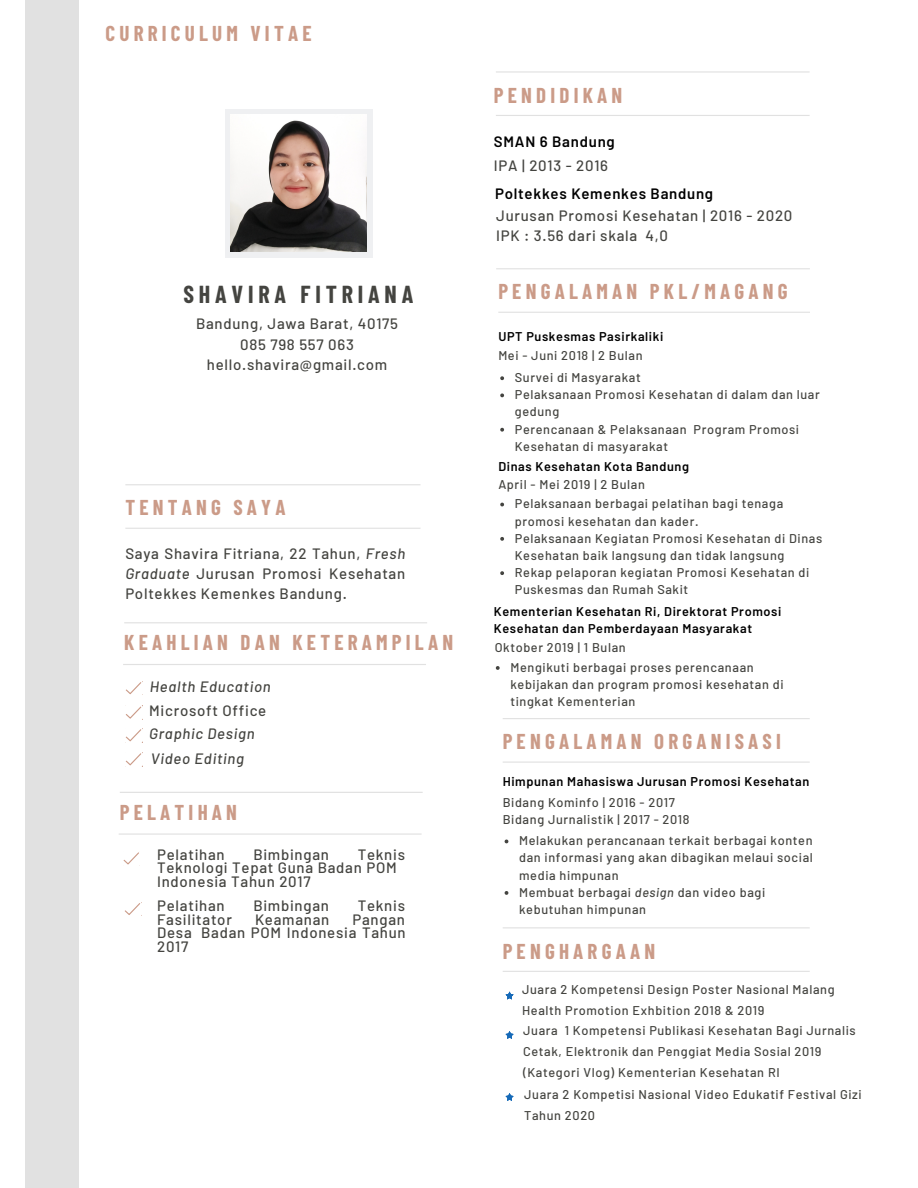
<style>
.page{position:relative;width:918px;height:1188px;background:#fff}
.page>*{position:absolute;margin:0;border:0;box-sizing:border-box;transform-origin:0 0}
.t1{font:700 24px "Barlow Condensed";letter-spacing:.2em;color:#444440}
.t2{font:700 21px "Barlow Condensed";letter-spacing:.2em;color:#cb9b88}
.t3{font:500 15px/20.2px "Barlow";letter-spacing:.05em;color:#444440;text-align:justify}
.t4{font:italic 500 15px/25.7px "Barlow";letter-spacing:.05em;color:#444440}
.t5{font:600 15px "Barlow";letter-spacing:.05em;color:#000}
.t6{font:500 12.75px/17.1px "Barlow";letter-spacing:.05em;color:#444440}
.t7{font:600 12.75px/17.1px "Barlow";letter-spacing:.05em;color:#000}
.s1{font-style:italic}
</style>
<div class="page">
<div style="left:225px;top:109px;width:147px;height:148px;background:#eff0f2"></div>
<img style="left:230px;top:115px;width:136px;height:137px">
<div style="left:25px;top:0;width:54px;height:1188px;background:#e1e1e1"></div>
<svg style="left:496px;top:115px;width:314px;height:1px"></svg>
<svg style="left:496px;top:71px;width:314px;height:2px"></svg>
<svg style="left:496px;top:268px;width:314px;height:1px"></svg>
<svg style="left:498px;top:312px;width:312px;height:1px"></svg>
<svg style="left:500px;top:376px;width:4px;height:4px"></svg>
<svg style="left:500px;top:393px;width:4px;height:4px"></svg>
<svg style="left:500px;top:428px;width:4px;height:4px"></svg>
<svg style="left:500px;top:503px;width:4px;height:3px"></svg>
<svg style="left:500px;top:537px;width:4px;height:4px"></svg>
<svg style="left:500px;top:571px;width:4px;height:4px"></svg>
<svg style="left:126px;top:682px;width:16px;height:13px"></svg>
<svg style="left:125px;top:729px;width:17px;height:13px"></svg>
<svg style="left:125px;top:706px;width:17px;height:13px"></svg>
<svg style="left:125px;top:753px;width:17px;height:13px"></svg>
<svg style="left:123px;top:664px;width:303px;height:1px"></svg>
<svg style="left:124px;top:622px;width:303px;height:1px"></svg>
<svg style="left:125px;top:528px;width:296px;height:1px"></svg>
<svg style="left:125px;top:484px;width:296px;height:1px"></svg>
<svg style="left:503px;top:762px;width:307px;height:1px"></svg>
<svg style="left:503px;top:718px;width:307px;height:1px"></svg>
<svg style="left:506px;top:992px;width:8px;height:7px"></svg>
<svg style="left:506px;top:1031px;width:8px;height:8px"></svg>
<svg style="left:506px;top:1093px;width:8px;height:8px"></svg>
<svg style="left:496px;top:666px;width:4px;height:4px"></svg>
<svg style="left:505px;top:891px;width:3px;height:4px"></svg>
<svg style="left:503px;top:971px;width:307px;height:1px"></svg>
<svg style="left:503px;top:927px;width:307px;height:1px"></svg>
<svg style="left:119px;top:833px;width:303px;height:2px"></svg>
<svg style="left:120px;top:792px;width:303px;height:1px"></svg>
<svg style="left:123px;top:852px;width:16px;height:13px"></svg>
<svg style="left:125px;top:903px;width:16px;height:12px"></svg>
<h2 class="t2" style="left:105px;top:20px;width:208px">CURRICULUM VITAE</h2>
<h1 class="t1" style="left:183px;top:279px;width:231px">SHAVIRA FITRIANA</h1>
<p class="t3" style="left:196px;top:313px;width:204px;text-align:center">Bandung, Jawa Barat, 40175<br>085 798 557 063 hello.shavira@gmail.com</p>
<h2 class="t2" style="left:125px;top:494px;width:162px">TENTANG SAYA</h2>
<p class="t3" style="left:125px;top:542px;width:281px">Saya Shavira Fitriana, 22 Tahun, <span class="s1">Fresh Graduate</span> Jurusan Promosi Kesehatan Poltekkes Kemenkes Bandung.</p>
<h2 class="t2" style="left:124px;top:629px;width:330px">KEAHLIAN DAN KETERAMPILAN</h2>
<p class="t4" style="left:150px;top:673px;width:123px">Health Education</p>
<p class="t3" style="left:149px;top:700px;width:119px">Microsoft Office</p>
<p class="t4" style="left:149px;top:720px;width:107px">Graphic Design<br>Video Editing</p>
<h2 class="t2" style="left:120px;top:799px;width:119px">PELATIHAN</h2>
<p class="t3" style="left:157px;top:844px;width:69px">Pelatihan</p>
<p class="t3" style="left:253px;top:844px;width:77px">Bimbingan</p>
<p class="t3" style="left:157px;top:847px;width:249px;line-height:13.5px;text-align:left;text-indent:201px">Teknis<br>Teknologi Tepat Guna Badan POM<br>Indonesia Tahun 2017</p>
<p class="t3" style="left:157px;top:895px;width:69px">Pelatihan</p>
<p class="t3" style="left:253px;top:895px;width:77px">Bimbingan</p>
<p class="t3" style="left:358px;top:895px;width:49px">Teknis</p>
<p class="t3" style="left:157px;top:909px;width:76px">Fasilitator</p>
<p class="t3" style="left:255px;top:909px;width:76px">Keamanan</p>
<p class="t3" style="left:157px;top:912px;width:250px;line-height:13.5px;text-indent:195px">Pangan Desa Badan POM Indonesia Tahun 2017</p>
<h2 class="t2" style="left:494px;top:82px;width:130px">PENDIDIKAN</h2>
<p class="t5" style="left:494px;top:132px;width:122px">SMAN 6 Bandung</p>
<p class="t3" style="left:494px;top:155px;width:116px">IPA | 2013 - 2016</p>
<p class="t5" style="left:495px;top:184px;width:220px">Poltekkes Kemenkes Bandung</p>
<p class="t3" style="left:496px;top:205px;width:298px">Jurusan Promosi Kesehatan | 2016 - 2020<br>IPK : 3.56 dari skala 4,0</p>
<h2 class="t2" style="left:498px;top:278px;width:291px">PENGALAMAN PKL/MAGANG</h2>
<p class="t7" style="left:498px;top:328px;width:167px">UPT Puskesmas Pasirkaliki</p>
<p class="t6" style="left:498px;top:347px;width:146px">Mei - Juni 2018 | 2 Bulan</p>
<p class="t6" style="left:515px;top:368px;width:307px">Survei di Masyarakat<br>Pelaksanaan Promosi Kesehatan di dalam dan luar gedung<br>Perencanaan &amp; Pelaksanaan Program Promosi<br>Kesehatan di masyarakat</p>
<p class="t7" style="left:498px;top:458px;width:192px">Dinas Kesehatan Kota Bandung</p>
<p class="t6" style="left:498px;top:476px;width:148px">April - Mei 2019 | 2 Bulan</p>
<p class="t6" style="left:515px;top:495px;width:309px">Pelaksanaan berbagai pelatihan bagi tenaga promosi kesehatan dan kader.<br>Pelaksanaan Kegiatan Promosi Kesehatan di Dinas Kesehatan baik langsung dan tidak langsung Rekap pelaporan kegiatan Promosi Kesehatan di Puskesmas dan Rumah Sakit</p>
<p class="t7" style="left:494px;top:602px;width:289px">Kementerian Kesehatan Ri, Direktorat Promosi<br>Kesehatan dan Pemberdayaan Masyarakat</p>
<p class="t6" style="left:510px;top:658px;width:275px">Mengikuti berbagai proses perencanaan kebijakan dan program promosi kesehatan di tingkat Kementerian</p>
<p class="t6" style="left:495px;top:639px;width:132px">Oktober 2019 | 1 Bulan</p>
<h2 class="t2" style="left:503px;top:728px;width:280px">PENGALAMAN ORGANISASI</h2>
<p class="t7" style="left:503px;top:772px;width:308px">Himpunan Mahasiswa Jurusan Promosi Kesehatan</p>
<p class="t6" style="left:503px;top:793px;width:188px">Bidang Kominfo | 2016 - 2017<br>Bidang Jurnalistik | 2017 - 2018</p>
<p class="t6" style="left:519px;top:832px;width:295px">Melakukan perancanaan terkait berbagai konten dan informasi yang akan dibagikan melaui social media himpunan<br>Membuat berbagai <span class="s1">design</span> dan video bagi kebutuhan himpunan</p>
<h2 class="t2" style="left:503px;top:938px;width:154px">PENGHARGAAN</h2>
<p class="t6" style="left:522px;top:978px;width:314px;line-height:21px">Juara 2 Kompetensi Design Poster Nasional Malang<br>Health Promotion Exhbition 2018 &amp; 2019</p>
<p class="t6" style="left:523px;top:1020px;width:340px;line-height:21.3px">Juara 1 Kompetensi Publikasi Kesehatan Bagi Jurnalis Cetak, Elektronik dan Penggiat Media Sosial 2019 (Kategori Vlog) Kementerian Kesehatan RI<br>Juara 2 Kompetisi Nasional Video Edukatif Festival Gizi Tahun 2020</p>
</div>
